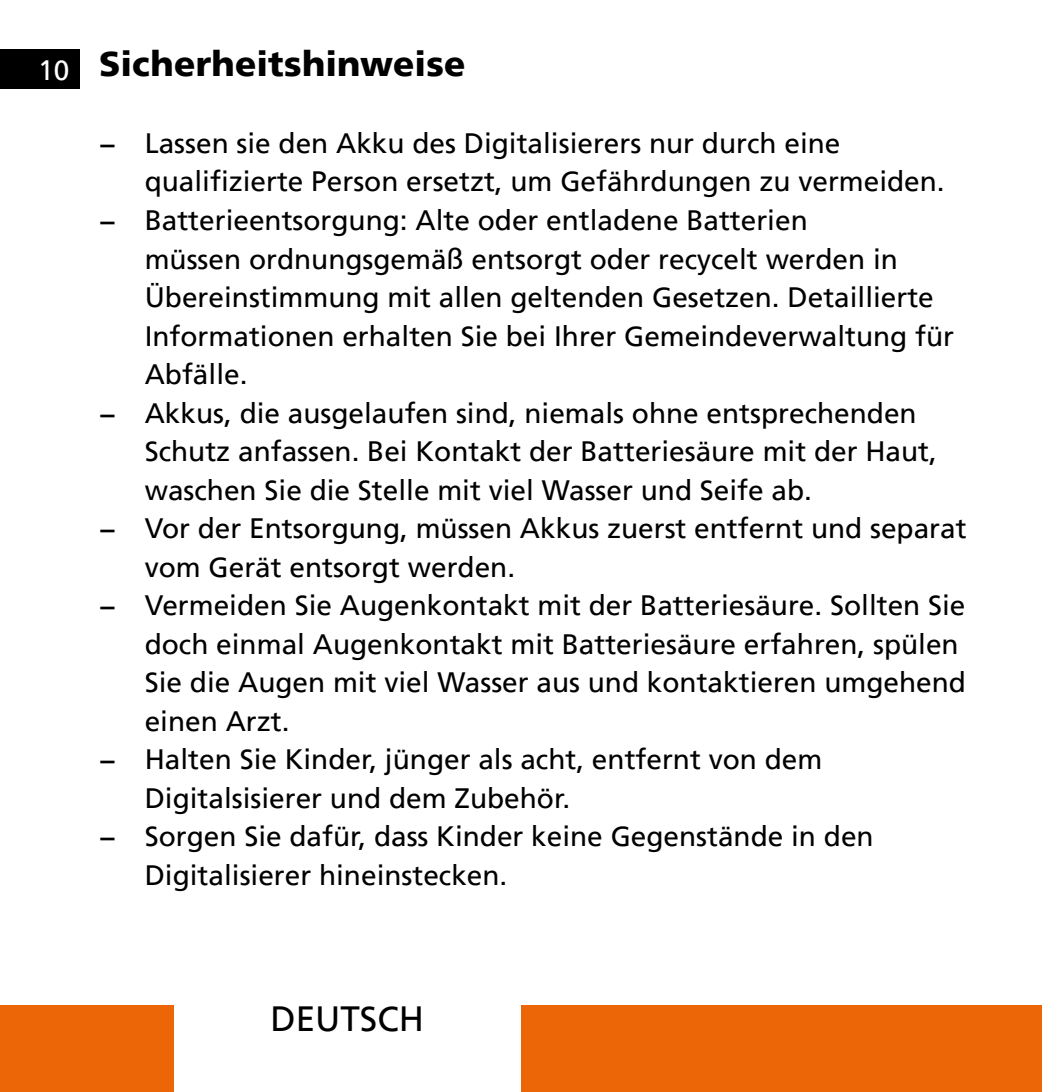
<style>
.page{position:relative;width:1042px;height:1092px;background:#fff}
.page>*{position:absolute;margin:0;border:0;box-sizing:border-box;transform-origin:0 0}
.t1{font:900 35px "Frutiger LT";letter-spacing:.005em;color:#000}
.t2{font:35px "Frutiger LT";color:#000}
.t3{font:28px "Frutiger LT";color:#000}
</style>
<div class="page">
<div style="left:0;top:1005px;width:174px;height:86px;background:#ec6608"></div>
<div style="left:521px;top:1005px;width:521px;height:86px;background:#ec6608"></div>
<div style="left:0;top:50px;width:79px;height:39px;background:#000"></div>
<p class="t1" style="left:38px;top:42px;width:428px"><sub>10</sub> Sicherheitshinweise</p>
<p class="t3" style="left:99px;top:127px;width:743px">− Lassen sie den Akku des Digitalisierers nur durch eine</p>
<p class="t3" style="left:145px;top:165px;width:801px">qualifizierte Person ersetzt, um Gefährdungen zu vermeiden.</p>
<p class="t3" style="left:99px;top:204px;width:710px">− Batterieentsorgung: Alte oder entladene Batterien</p>
<p class="t3" style="left:145px;top:242px;width:755px">müssen ordnungsgemäß entsorgt oder recycelt werden in</p>
<p class="t3" style="left:145px;top:281px;width:790px">Übereinstimmung mit allen geltenden Gesetzen. Detaillierte</p>
<p class="t3" style="left:145px;top:319px;width:811px">Informationen erhalten Sie bei Ihrer Gemeindeverwaltung für</p>
<p class="t3" style="left:145px;top:358px;width:104px">Abfälle.</p>
<p class="t3" style="left:99px;top:396px;width:819px">− Akkus, die ausgelaufen sind, niemals ohne entsprechenden</p>
<p class="t3" style="left:145px;top:435px;width:794px">Schutz anfassen. Bei Kontakt der Batteriesäure mit der Haut,</p>
<p class="t3" style="left:145px;top:473px;width:669px">waschen Sie die Stelle mit viel Wasser und Seife ab.</p>
<p class="t3" style="left:99px;top:512px;width:869px">− Vor der Entsorgung, müssen Akkus zuerst entfernt und separat</p>
<p class="t3" style="left:145px;top:550px;width:372px">vom Gerät entsorgt werden.</p>
<p class="t3" style="left:99px;top:589px;width:868px">− Vermeiden Sie Augenkontakt mit der Batteriesäure. Sollten Sie</p>
<p class="t3" style="left:145px;top:627px;width:815px">doch einmal Augenkontakt mit Batteriesäure erfahren, spülen</p>
<p class="t3" style="left:145px;top:666px;width:823px">Sie die Augen mit viel Wasser aus und kontaktieren umgehend</p>
<p class="t3" style="left:145px;top:704px;width:146px">einen Arzt.</p>
<p class="t3" style="left:99px;top:743px;width:724px">− Halten Sie Kinder, jünger als acht, entfernt von dem</p>
<p class="t3" style="left:145px;top:781px;width:427px">Digitalsisierer und dem Zubehör.</p>
<p class="t3" style="left:99px;top:820px;width:776px">− Sorgen Sie dafür, dass Kinder keine Gegenstände in den</p>
<p class="t3" style="left:145px;top:858px;width:364px">Digitalisierer hineinstecken.</p>
<p class="t2" style="left:270px;top:998px;width:155px">DEUTSCH</p>
</div>
